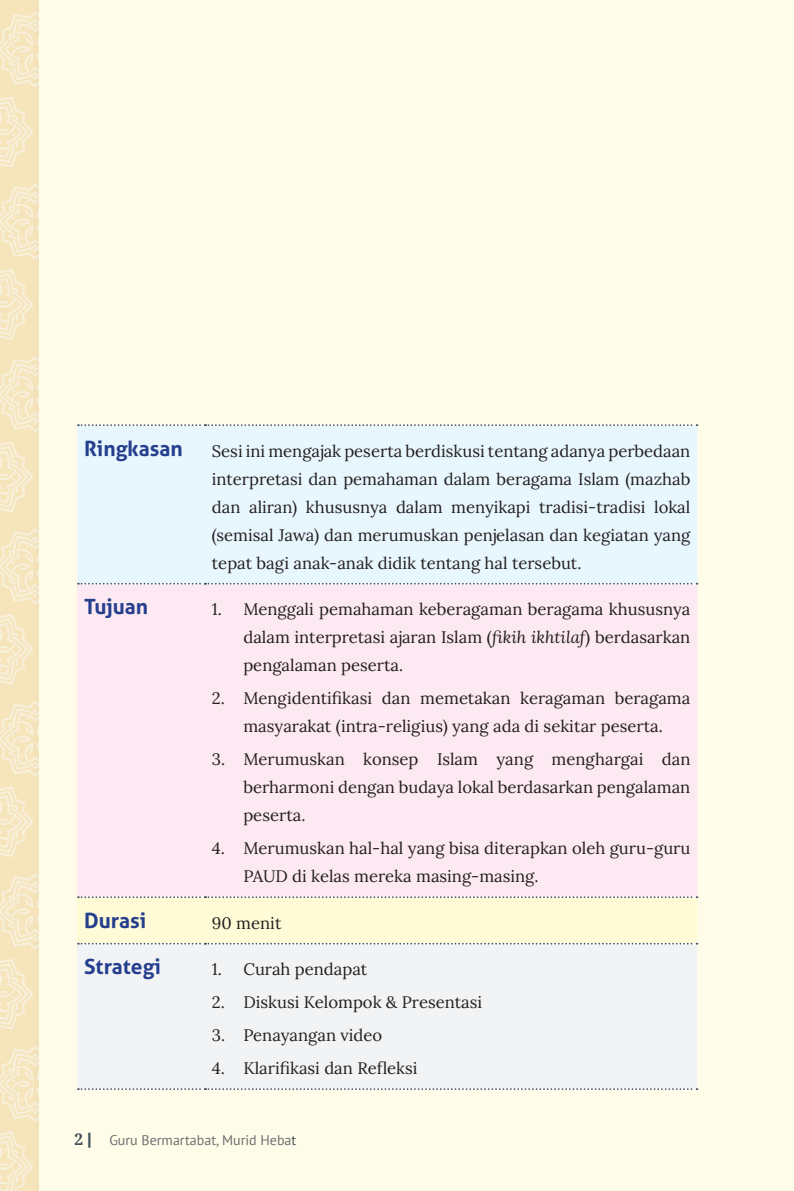
<style>
.page{position:relative;width:794px;height:1191px;background:#fff}
.page>*{position:absolute;margin:0;border:0;box-sizing:border-box;transform-origin:0 0}
.t1{font:700 21px "Aller";color:#253f8e}
.t2{font:16.62px/28px "Lora";color:#231f20;text-align:justify}
.t3{font:14px "PT Sans";color:#6c6d70}
.s1{font-style:italic}
.s2{font-family:"Droid Serif";font-weight:700;font-size:15.75px;color:#425159}
.s3{font-family:"Aller";font-weight:700;font-size:15.75px;color:#425159}
.s4{color:#425159}
</style>
<div class="page">
<img style="left:0;top:0;width:40px;height:1191px">
<div style="left:40px;top:0;width:754px;height:1191px;background:#fffde9"></div>
<div style="left:77px;top:425px;width:620px;height:158px;background:#e8f6fd"></div>
<div style="left:77px;top:583px;width:620px;height:313px;background:#fce9f1"></div>
<div style="left:77px;top:944px;width:620px;height:145px;background:#f2f3f4"></div>
<svg style="left:78px;top:424px;width:619px;height:2px"></svg>
<svg style="left:78px;top:583px;width:619px;height:1px"></svg>
<div style="left:77px;top:896px;width:620px;height:48px;background:#fffbd6"></div>
<svg style="left:78px;top:1088px;width:619px;height:2px"></svg>
<p class="t1" style="left:84px;top:435px;width:100px">Ringkasan</p>
<p class="t2" style="left:212px;top:436px;width:480px">Sesi ini mengajak peserta berdiskusi tentang adanya perbedaan interpretasi dan pemahaman dalam beragama Islam (mazhab dan aliran) khususnya dalam menyikapi tradisi-tradisi lokal (semisal Jawa) dan merumuskan penjelasan dan kegiatan yang tepat bagi anak-anak didik tentang hal tersebut.</p>
<p class="t1" style="left:84px;top:593px;width:65px">Tujuan</p>
<p class="t2" style="left:243px;top:594px;width:448px;text-indent:-32px">1. Menggali pemahaman keberagaman beragama khususnya dalam interpretasi ajaran Islam (<span class="s1">fikih ikhtilaf</span>) berdasarkan pengalaman peserta.</p>
<p class="t2" style="left:212px;top:683px;width:480px;text-align:center">2. Mengidentifikasi dan memetakan keragaman beragama masyarakat (intra-religius) yang ada di sekitar peserta.</p>
<p class="t2" style="left:243px;top:744px;width:448px;text-indent:-32px">3. Merumuskan konsep Islam yang menghargai dan berharmoni dengan budaya lokal berdasarkan pengalaman peserta.</p>
<p class="t2" style="left:243px;top:833px;width:448px;text-indent:-32px">4. Merumuskan hal-hal yang bisa diterapkan oleh guru-guru<br>PAUD di kelas mereka masing-masing.</p>
<p class="t1" style="left:84px;top:907px;width:64px">Durasi</p>
<p class="t2" style="left:212px;top:907px;width:71px">90 menit</p>
<p class="t1" style="left:84px;top:953px;width:78px">Strategi</p>
<p class="t2" style="left:212px;top:954px;width:157px">1. Curah pendapat</p>
<p class="t2" style="left:212px;top:987px;width:272px">2. Diskusi Kelompok &amp; Presentasi</p>
<p class="t2" style="left:212px;top:1020px;width:172px">3. Penayangan video</p>
<p class="t2" style="left:212px;top:1053px;width:207px">4. Klarifikasi dan Refleksi</p>
<p class="t3" style="left:74px;top:1130px;width:223px"><span class="s2">2</span> <span class="s3">|</span> Guru Bermartabat, Murid Heba<span class="s4">t</span></p>
</div>
